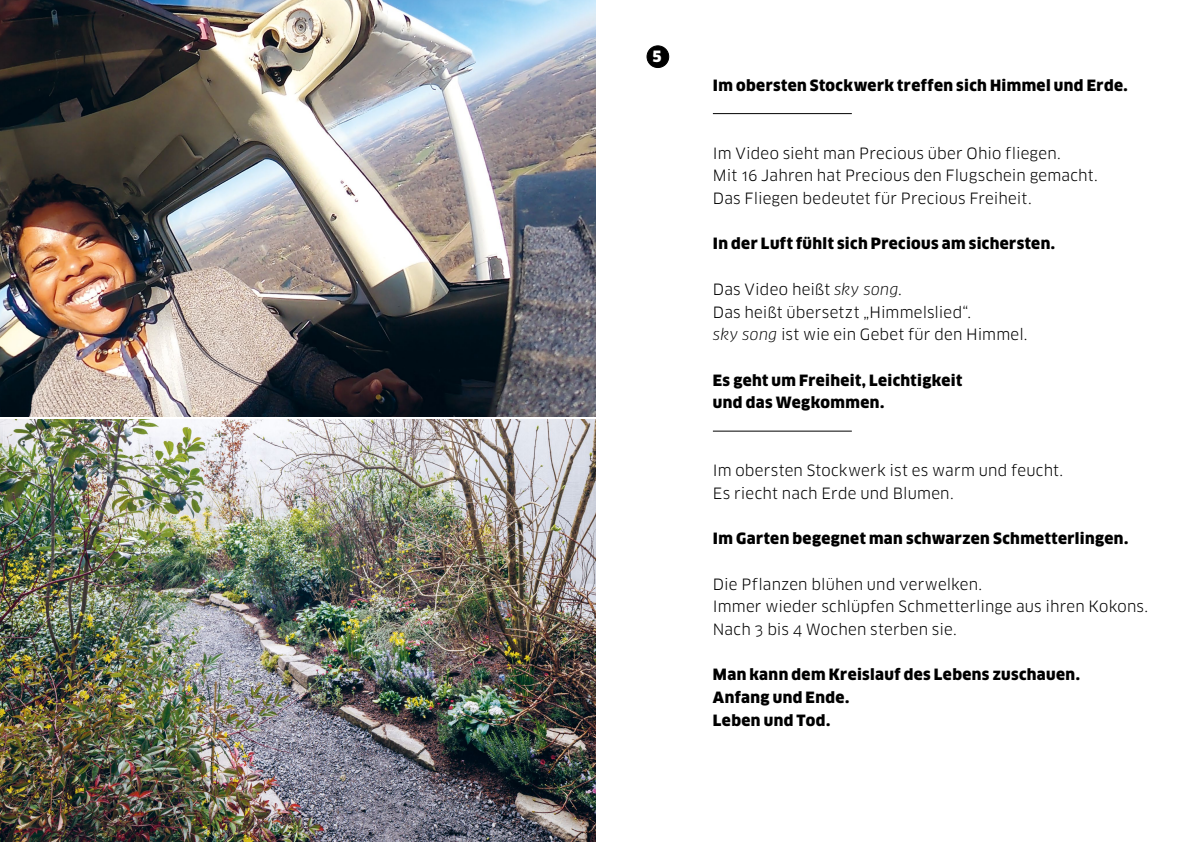
<style>
.page{position:relative;width:1191px;height:842px;background:#fff}
.page>*{position:absolute;margin:0;border:0;box-sizing:border-box;transform-origin:0 0}
.t1{font:15.2px/22.7px "Clan Pro";letter-spacing:.01em;color:#000}
.t2{font:900 15.2px/22.7px "Clan Pro";letter-spacing:.025em;color:#000}
.t3{font:900 15.2px "Clan Pro";color:#fff}
.s1{font-style:italic}
</style>
<div class="page">
<hr style="left:713px;top:113px;width:139px;height:1px;background:#000">
<hr style="left:713px;top:431px;width:139px;height:1px;background:#000">
<div style="left:647px;top:46px;width:21px;height:22px;background:#000;border-radius:50%"></div>
<div style="left:646px;top:45px;width:23px;height:23px;border:1px solid #000;border-radius:50%"></div>
<img style="left:0;top:420px;width:595px;height:422px">
<img style="left:0;top:0;width:595px;height:417px">
<p class="t3" style="left:652px;top:47px;width:11px">5</p>
<p class="t2" style="left:713px;top:74px;width:416px">Im obersten Stockwerk treffen sich Himmel und Erde.</p>
<p class="t1" style="left:713px;top:142px;width:386px">Im Video sieht man Precious über Ohio fliegen.<br>Mit 16 Jahren hat Precious den Flugschein gemacht.<br>Das Fliegen bedeutet für Precious Freiheit.</p>
<p class="t2" style="left:713px;top:233px;width:344px">In der Luft fühlt sich Precious am sichersten.</p>
<p class="t1" style="left:713px;top:278px;width:316px">Das Video heißt <span class="s1">sky song</span>.<br>Das heißt übersetzt „Himmelslied“.<br><span class="s1">sky song</span> ist wie ein Gebet für den Himmel.</p>
<p class="t2" style="left:713px;top:369px;width:251px">Es geht um Freiheit, Leichtigkeit und das Wegkommen.</p>
<p class="t1" style="left:713px;top:459px;width:352px">Im obersten Stockwerk ist es warm und feucht.<br>Es riecht nach Erde und Blumen.</p>
<p class="t2" style="left:713px;top:527px;width:417px">Im Garten begegnet man schwarzen Schmetterlingen.</p>
<p class="t1" style="left:713px;top:573px;width:437px">Die Pflanzen blühen und verwelken.<br>Immer wieder schlüpfen Schmetterlinge aus ihren Kokons.<br>Nach 3 bis 4 Wochen sterben sie.</p>
<p class="t2" style="left:713px;top:663px;width:369px">Man kann dem Kreislauf des Lebens zuschauen.<br>Anfang und Ende.<br>Leben und Tod.</p>
</div>
